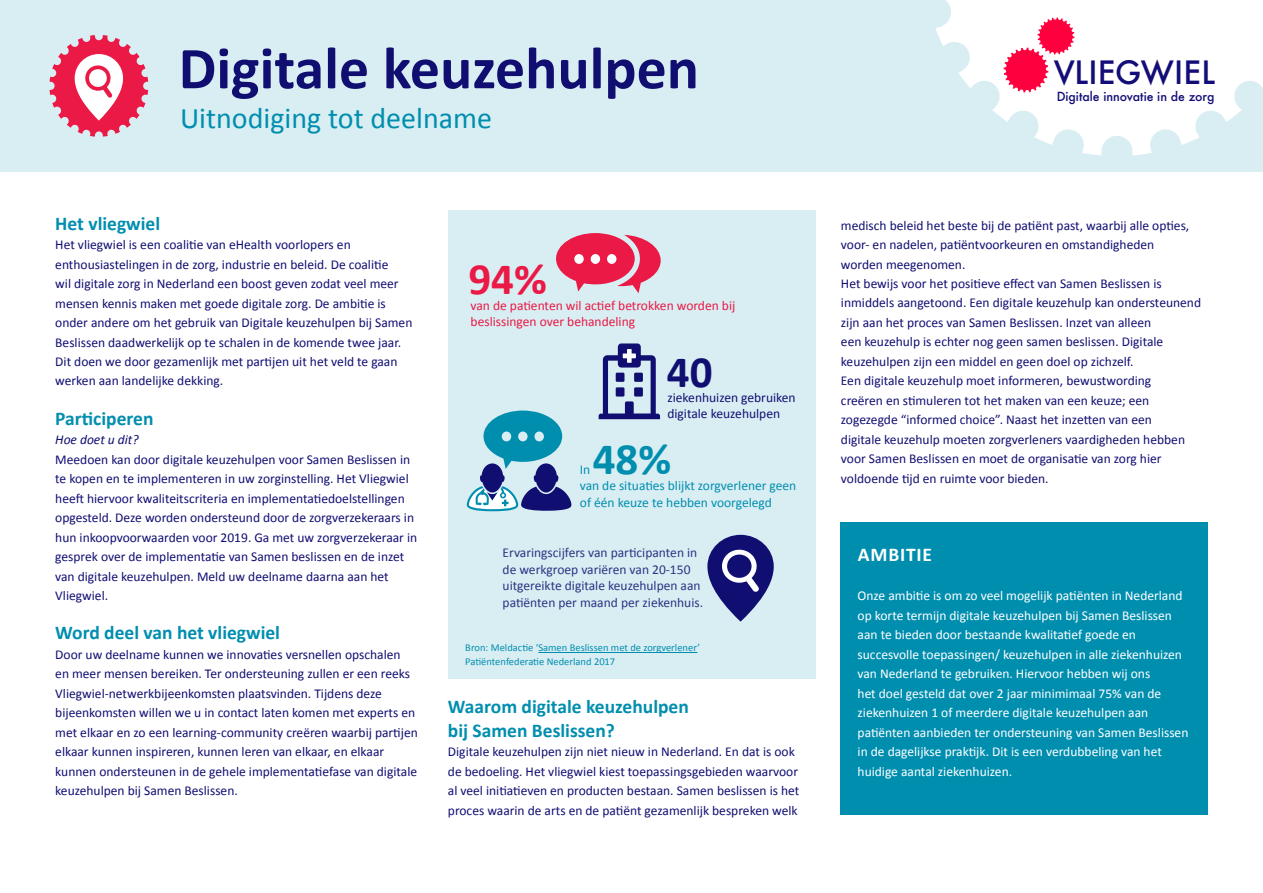
<style>
.page{position:relative;width:1263px;height:893px;background:#fff}
.page>*{position:absolute;margin:0;border:0;box-sizing:border-box;transform-origin:0 0}
.t1{font:700 60px "Calibri";color:#110e72}
.t2{font:700 45px "Calibri";color:#ea1946}
.t3{font:700 45px "Calibri";color:#008eaf}
.t4{font:700 45px "Calibri";color:#110e72}
.t5{font:500 31.2px "Futura";color:#130d77}
.t6{font:30px "Calibri";color:#008eaf}
.t7{font:700 19.5px/24px "Calibri";color:#008eaf}
.t8{font:700 19.5px "Calibri";letter-spacing:.04em;color:#fff}
.t9{font:13.5px/19.5px "Calibri";color:#110e72}
.t10{font:13.5px/19.5px "Calibri";color:#fff}
.t11{font:13.5px/16.5px "Calibri";color:#283583}
.t12{font:13.5px/16.5px "Calibri";color:#ea1946}
.t13{font:13.5px/16.5px "Calibri";color:#008eaf}
.t14{font:italic 13.5px "Calibri";color:#110e72}
.t15{font:500 12.3px "Futura";color:#130d77}
.t16{font:10.5px/13.5px "Calibri";color:#008eaf}
</style>
<div class="page">
<div style="left:0;top:0;width:1263px;height:171px;background:#d9eef3"></div>
<svg style="left:935px;top:0;width:328px;height:155px;fill:#fff"></svg>
<svg style="left:50px;top:35px;width:98px;height:102px"></svg>
<div style="left:448px;top:210px;width:368px;height:468px;background:#d9eef3"></div>
<hr style="left:538px;top:652px;width:159px;height:1px;background:#008eaf">
<svg style="left:599px;top:343px;width:61px;height:76px"></svg>
<div style="left:616px;top:373px;width:8px;height:9px;background:#110e72"></div>
<div style="left:634px;top:373px;width:9px;height:9px;background:#110e72"></div>
<div style="left:634px;top:387px;width:9px;height:10px;background:#110e72"></div>
<div style="left:616px;top:387px;width:8px;height:10px;background:#110e72"></div>
<svg style="left:556px;top:233px;width:105px;height:60px"></svg>
<svg style="left:707px;top:535px;width:67px;height:87px"></svg>
<svg style="left:467px;top:411px;width:104px;height:100px"></svg>
<div style="left:840px;top:522px;width:368px;height:292px;background:#008eaf"></div>
<svg style="left:1003px;top:18px;width:71px;height:74px;background:#ff8ea9"></svg>
<h1 class="t1" style="left:179px;top:26px;width:522px">Digitale keuzehulpen</h1>
<h3 class="t6" style="left:180px;top:99px;width:314px">Uitnodiging tot deelname</h3>
<h3 class="t5" style="left:1054px;top:51px;width:163px">VLIEGWIEL</h3>
<p class="t15" style="left:1057px;top:88px;width:159px">Digitale innovatie in de zorg</p>
<h3 class="t7" style="left:55px;top:210px;width:106px">Het vliegwiel</h3>
<p class="t9" style="left:55px;top:234px;width:359px">Het vliegwiel is een coalitie van eHealth voorlopers en enthousiastelingen in de zorg, industrie en beleid. De coalitie<br>wil digitale zorg in Nederland een boost geven zodat veel meer mensen kennis maken met goede digitale zorg. De ambitie is onder andere om het gebruik van Digitale keuzehulpen bij Samen Beslissen daadwerkelijk op te schalen in de komende twee jaar.<br>Dit doen we door gezamenlijk met partijen uit het veld te gaan werken aan landelijke dekking.</p>
<h3 class="t7" style="left:55px;top:405px;width:100px">Participeren</h3>
<p class="t14" style="left:55px;top:430px;width:85px">Hoe doet u dit?</p>
<p class="t9" style="left:55px;top:449px;width:363px">Meedoen kan door digitale keuzehulpen voor Samen Beslissen in te kopen en te implementeren in uw zorginstelling. Het Vliegwiel heeft hiervoor kwaliteitscriteria en implementatiedoelstellingen opgesteld. Deze worden ondersteund door de zorgverzekeraars in hun inkoopvoorwaarden voor 2019. Ga met uw zorgverzekeraar in gesprek over de implementatie van Samen beslissen en de inzet van digitale keuzehulpen. Meld uw deelname daarna aan het Vliegwiel.</p>
<p class="t9" style="left:841px;top:215px;width:362px">medisch beleid het beste bij de patiënt past, waarbij alle opties, voor- en nadelen, patiëntvoorkeuren en omstandigheden<br>worden meegenomen.<br>Het bewijs voor het positieve effect van Samen Beslissen is inmiddels aangetoond. Een digitale keuzehulp kan ondersteunend zijn aan het proces van Samen Beslissen. Inzet van alleen<br>een keuzehulp is echter nog geen samen beslissen. Digitale keuzehulpen zijn een middel en geen doel op zichzelf.<br>Een digitale keuzehulp moet informeren, bewustwording<br>creëren en stimuleren tot het maken van een keuze; een zogezegde “informed choice”. Naast het inzetten van een<br>digitale keuzehulp moeten zorgverleners vaardigheden hebben voor Samen Beslissen en moet de organisatie van zorg hier voldoende tijd en ruimte voor bieden.</p>
<h2 class="t2" style="left:468px;top:248px;width:80px">94%</h2>
<p class="t12" style="left:471px;top:296px;width:266px">van de patienten wil actief betrokken worden bij beslissingen over behandeling</p>
<h2 class="t4" style="left:667px;top:340px;width:47px">40</h2>
<p class="t9" style="left:667px;top:388px;width:130px;line-height:16.5px">ziekenhuizen gebruiken digitale keuzehulpen</p>
<h2 class="t3" style="left:593px;top:427px;width:80px">48%</h2>
<p class="t13" style="left:580px;top:460px;width:218px">In<br>van de situaties blijkt zorgverlener geen of één keuze te hebben voorgelegd</p>
<p class="t11" style="left:503px;top:544px;width:202px">Ervaringscijfers van participanten in de werkgroep variëren van 20-150 uitgereikte digitale keuzehulpen aan patiënten per maand per ziekenhuis.</p>
<h3 class="t8" style="left:858px;top:541px;width:75px">AMBITIE</h3>
<p class="t10" style="left:857px;top:585px;width:332px">Onze ambitie is om zo veel mogelijk patiënten in Nederland op korte termijn digitale keuzehulpen bij Samen Beslissen aan te bieden door bestaande kwalitatief goede en succesvolle toepassingen/ keuzehulpen in alle ziekenhuizen van Nederland te gebruiken. Hiervoor hebben wij ons<br>het doel gesteld dat over 2 jaar minimimaal 75% van de ziekenhuizen 1 of meerdere digitale keuzehulpen aan patiënten aanbieden ter ondersteuning van Samen Beslissen in de dagelijkse praktijk. Dit is een verdubbeling van het huidige aantal ziekenhuizen.</p>
<h3 class="t7" style="left:55px;top:620px;width:226px">Word deel van het vliegwiel</h3>
<p class="t9" style="left:55px;top:644px;width:364px">Door uw deelname kunnen we innovaties versnellen opschalen<br>en meer mensen bereiken. Ter ondersteuning zullen er een reeks Vliegwiel-netwerkbijeenkomsten plaatsvinden. Tijdens deze bijeenkomsten willen we u in contact laten komen met experts en met elkaar en zo een learning-community creëren waarbij partijen elkaar kunnen inspireren, kunnen leren van elkaar, en elkaar kunnen ondersteunen in de gehele implementatiefase van digitale keuzehulpen bij Samen Beslissen.</p>
<p class="t16" style="left:465px;top:641px;width:236px">Bron: Meldactie ‘Samen Beslissen met de zorgverlener’<br>Patiëntenfederatie Nederland 2017</p>
<h3 class="t7" style="left:448px;top:693px;width:242px">Waarom digitale keuzehulpen bij Samen Beslissen?</h3>
<p class="t9" style="left:448px;top:741px;width:353px">Digitale keuzehulpen zijn niet nieuw in Nederland. En dat is ook de bedoeling. Het vliegwiel kiest toepassingsgebieden waarvoor al veel initiatieven en producten bestaan. Samen beslissen is het proces waarin de arts en de patiënt gezamenlijk bespreken welk</p>
</div>
